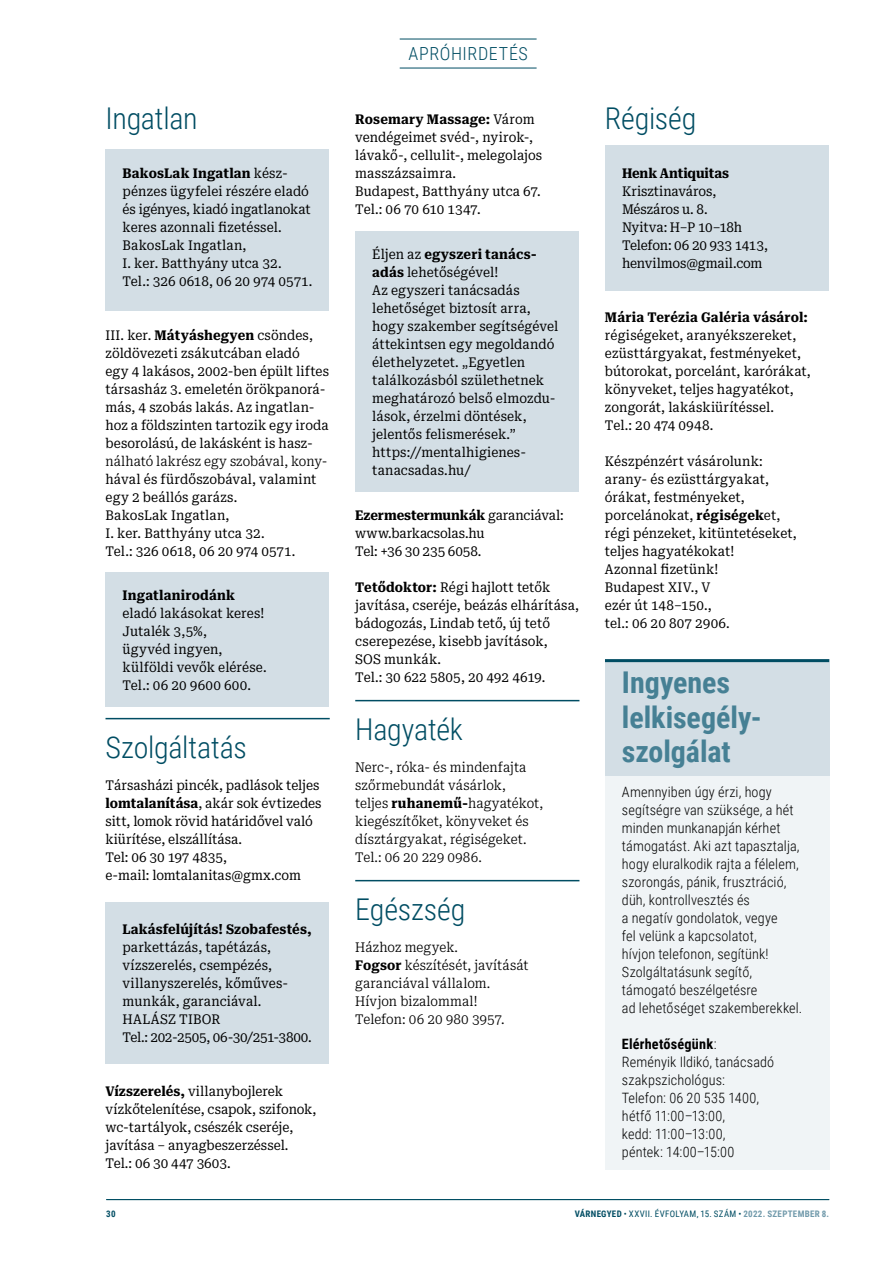
<style>
.page{position:relative;width:893px;height:1263px;background:#fff}
.page>*{position:absolute;margin:0;border:0;box-sizing:border-box;transform-origin:0 0}
.t1{font:300 30px "Roboto Condensed";letter-spacing:-.005em;color:#004d63}
.t2{font:700 30px/34.5px "Roboto Condensed";color:#468094}
.t3{font:300 18px "Roboto Condensed";letter-spacing:.035em;color:#004d63}
.t4{font:300 14.25px/18px "Roboto Condensed";letter-spacing:.01em;color:#000}
.t5{font:13.5px/18px "Roboto Serif Condensed";letter-spacing:.005em;color:#000}
.t6{font:300 13.5px/18px "Roboto Serif Condensed";letter-spacing:.005em;color:#000}
.t7{font:700 13.5px "Roboto Serif Condensed";letter-spacing:.01em;color:#000}
.t8{font:700 13.5px "Roboto Serif Condensed";letter-spacing:-.01em;color:#000}
.t9{font:9px "Roboto Condensed";letter-spacing:.04em;color:#004d63}
.t10{font:700 9px "Roboto Condensed";color:#004d63}
.s1{font-weight:700}
.s2{font-weight:700;color:#719aab}
</style>
<div class="page">
<hr style="left:106px;top:1199px;width:723px;height:1px;background:#004d63">
<hr style="left:106px;top:718px;width:224px;height:1px;background:#004d63">
<div style="left:106px;top:149px;width:223px;height:162px;background:#d3dee5"></div>
<div style="left:106px;top:572px;width:223px;height:135px;background:#d3dee5"></div>
<div style="left:106px;top:903px;width:223px;height:161px;background:#d3dee5"></div>
<hr style="left:355px;top:700px;width:224px;height:1px;background:#004d63">
<hr style="left:355px;top:880px;width:224px;height:1px;background:#004d63">
<div style="left:355px;top:232px;width:224px;height:260px;background:#d3dee5"></div>
<div style="left:605px;top:145px;width:224px;height:146px;background:#d3dee5"></div>
<div style="left:605px;top:659px;width:224px;height:510px;background:#f0f4f6"></div>
<div style="left:605px;top:659px;width:224px;height:117px;background:#d3dee5"></div>
<hr style="left:400px;top:68px;width:137px;height:1px;background:#004d63">
<hr style="left:400px;top:39px;width:137px;height:1px;background:#004d63">
<hr style="left:605px;top:659px;width:224px;height:3px;background:#004d63">
<h1 class="t1" style="left:106px;top:97px;width:94px">Ingatlan</h1>
<p class="t5" style="left:123px;top:164px;width:191px"><span class="s1">BakosLak Ingatlan</span> kész&shy;pénzes ügyfelei részére eladó és igényes, kiadó ingatlanokat keres azonnali fizetéssel.<br>BakosLak Ingatlan,<br>I. ker. Batthyány utca 32.<br>Tel.: 326 0618, 06 20 974 0571.</p>
<p class="t5" style="left:106px;top:326px;width:225px">III. ker. <span class="s1">Mátyáshegyen</span> csöndes, zöldövezeti zsákutcában eladó<br>egy 4 lakásos, 2002-ben épült liftes társasház 3. emeletén örökpanorá&shy;más, 4 szobás lakás. Az ingatlan&shy;hoz a földszinten tartozik egy iroda besorolású, de lakásként is hasz-</p>
<p class="t6" style="left:106px;top:452px;width:223px">nálható lakrész egy szobával, kony-</p>
<p class="t5" style="left:106px;top:470px;width:213px">hával és fürdőszobával, valamint egy 2 beállós garázs.<br>BakosLak Ingatlan,<br>I. ker. Batthyány utca 32.<br>Tel.: 326 0618, 06 20 974 0571.</p>
<p class="t7" style="left:123px;top:584px;width:114px">Ingatlanirodánk</p>
<p class="t5" style="left:123px;top:603px;width:146px">eladó lakásokat keres!<br>Jutalék 3,5%,<br>ügyvéd ingyen, külföldi vevők elérése.<br>Tel.: 06 20 9600 600.</p>
<h1 class="t1" style="left:106px;top:726px;width:143px">Szolgáltatás</h1>
<p class="t5" style="left:106px;top:776px;width:218px">Társasházi pincék, padlások teljes <span class="s1">lomtalanítása</span>, akár sok évtizedes sitt, lomok rövid határidővel való kiürítése, elszállítása.<br>Tel: 06 30 197 4835,<br>e-mail: lomtalanitas@gmx.com</p>
<p class="t7" style="left:123px;top:919px;width:191px">Lakásfelújítás! Szobafestés,</p>
<p class="t5" style="left:123px;top:938px;width:191px">parkettázás, tapétázás, vízszerelés, csempézés, villanyszerelés, kőműves&shy;munkák, garanciával.<br>HALÁSZ TIBOR<br>Tel.: 202-2505, 06-30/251-3800.</p>
<p class="t5" style="left:106px;top:1082px;width:212px"><span class="s1">Vízszerelés,</span> villanybojlerek vízkőtelenítése, csapok, szifonok, wc-tartályok, csészék cseréje, javítása – anyagbeszerzéssel.<br>Tel.: 06 30 447 3603.</p>
<h2 class="t3" style="left:408px;top:41px;width:121px">APRÓHIRDETÉS</h2>
<p class="t5" style="left:355px;top:110px;width:189px"><span class="s1">Rosemary Massage:</span> Várom vendégeimet svéd-, nyirok-, lávakő-, cellulit-, melegolajos masszázsaimra.<br>Budapest, Batthyány utca 67.<br>Tel.: 06 70 610 1347.</p>
<p class="t5" style="left:372px;top:244px;width:188px">Éljen az <span class="s1">egyszeri tanács&shy;adás</span> lehetőségével!<br>Az egyszeri tanácsadás lehetőséget biztosít arra, hogy szakember segítségével áttekintsen egy megoldandó élethelyzetet. „Egyetlen találkozásból születhetnek meghatározó belső elmozdu&shy;lások, érzelmi döntések, jelentős felismerések.” https://mentalhigienes&shy;tanacsadas.hu/</p>
<p class="t5" style="left:355px;top:506px;width:210px"><span class="s1">Ezermestermunkák</span> garanciával: www.barkacsolas.hu<br>Tel: +36 30 235 6058.</p>
<p class="t5" style="left:355px;top:578px;width:225px"><span class="s1">Tetődoktor:</span> Régi hajlott tetők javítása, cseréje, beázás elhárítása, bádogozás, Lindab tető, új tető cserepezése, kisebb javítások,<br>SOS munkák.<br>Tel.: 30 622 5805, 20 492 4619.</p>
<h1 class="t1" style="left:355px;top:708px;width:109px">Hagyaték</h1>
<p class="t6" style="left:355px;top:758px;width:190px">Nerc-, róka- és mindenfajta szőrmebundát vásárlok,<br>teljes <span class="s1">ruhanemű-</span>hagyatékot, kiegészítőket, könyveket és dísztárgyakat, régiségeket.<br>Tel.: 06 20 229 0986.</p>
<h1 class="t1" style="left:355px;top:888px;width:112px">Egészség</h1>
<p class="t6" style="left:355px;top:938px;width:175px">Házhoz megyek.<br><span class="s1">Fogsor</span> készítését, javítását garanciával vállalom.<br>Hívjon bizalommal!<br>Telefon: 06 20 980 3957.</p>
<h1 class="t1" style="left:605px;top:97px;width:93px">Régiség</h1>
<p class="t8" style="left:622px;top:163px;width:109px">Henk Antiquitas</p>
<p class="t5" style="left:622px;top:182px;width:147px">Krisztinaváros,<br>Mészáros u. 8.<br>Nyitva: H–P 10–18h<br>Telefon: 06 20 933 1413, henvilmos@gmail.com</p>
<p class="t7" style="left:605px;top:307px;width:205px">Mária Terézia Galéria vásárol:</p>
<p class="t5" style="left:605px;top:326px;width:207px">régiségeket, aranyékszereket, ezüsttárgyakat, festményeket, bútorokat, porcelánt, karórákat, könyveket, teljes hagyatékot, zongorát, lakáskiürítéssel.<br>Tel.: 20 474 0948.</p>
<p class="t5" style="left:605px;top:452px;width:193px">Készpénzért vásárolunk: arany- és ezüsttárgyakat, órákat, festményeket, porcelánokat, <span class="s1">régiségek</span>et, régi pénzeket, kitüntetéseket, teljes hagyatékokat!<br>Azonnal fizetünk!<br>Budapest XIV., V<br>ezér út 148–150.,<br>tel.: 06 20 807 2906.</p>
<h1 class="t2" style="left:622px;top:664px;width:141px">Ingyenes lelkisegély&shy;szolgálat</h1>
<p class="t4" style="left:622px;top:782px;width:182px">Amennyiben úgy érzi, hogy segítségre van szüksége, a hét minden munkanapján kérhet támogatást. Aki azt tapasztalja, hogy eluralkodik rajta a félelem, szorongás, pánik, frusztráció, düh, kontrollvesztés és<br>a negatív gondolatok, vegye<br>fel velünk a kapcsolatot,<br>hívjon telefonon, segítünk!<br>Szolgáltatásunk segítő, támogató beszélgetésre<br>ad lehetőséget szakemberekkel.</p>
<p class="t4" style="left:622px;top:1034px;width:154px"><span class="s1">Elérhetőségünk</span>:<br>Reményik Ildikó, tanácsadó szakpszichológus:<br>Telefon: 06 20 535 1400, hétfő 11:00–13:00,<br>kedd: 11:00–13:00,<br>péntek: 14:00–15:00</p>
<p class="t10" style="left:106px;top:1207px;width:11px">30</p>
<p class="t9" style="left:575px;top:1207px;width:256px"><span class="s1">VÁRNEGYED</span> • XXVII. ÉVFOLYAM, 15. SZÁM • <span class="s2">2022. SZEPTEMBER 8.</span></p>
</div>
